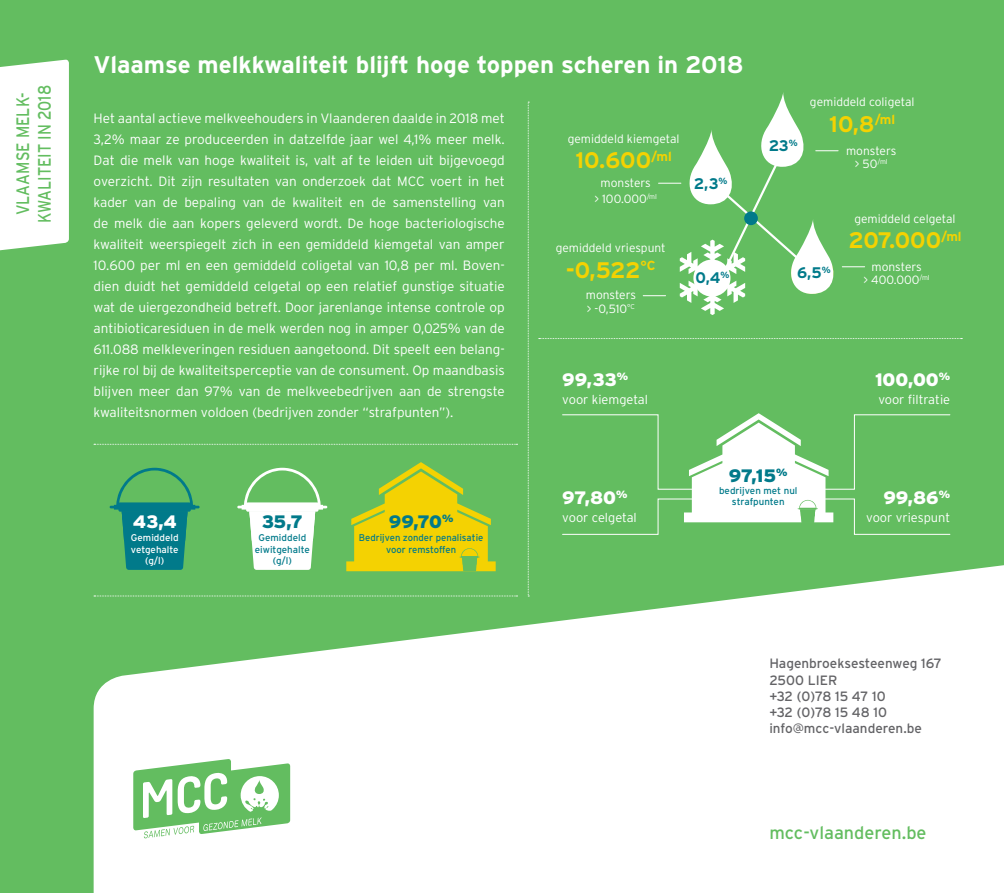
<style>
.page{position:relative;width:1004px;height:893px;background:#fff}
.page>*{position:absolute;margin:0;border:0;box-sizing:border-box;transform-origin:0 0}
.t1{font:700 24px "Interstate";color:#fff}
.t2{font:700 22.5px "Interstate";color:#f4d202}
.t3{font:900 18px "Interstate";color:#fff}
.t4{font:18px/21.6px "Interstate";color:#63bd60;text-align:center;scale:.85 1}
.t5{font:18px "Interstate";color:#63bd60}
.t6{font:900 18px "Interstate";letter-spacing:-.03em;color:#017a8a}
.t7{font:700 15.3px "Interstate";color:#017a8a}
.t8{font:300 13.5px/21px "Interstate";color:#fff;text-align:justify}
.t9{font:13.5px/16.2px "Interstate";color:#636366}
.t10{font:300 12.9px "Interstate";color:#fff}
.t11{font:300 12px/13.5px "Interstate";color:#fff;text-align:center}
.t12{font:9.75px/11.1px "Interstate";color:#017a8a;text-align:center}
.t13{font:9.75px/11.1px "Interstate";color:#fff;text-align:center}
</style>
<div class="page">
<div style="left:0;top:0;width:1003px;height:893px;background:#63bd60"></div>
<svg style="left:94px;top:565px;width:909px;height:328px;fill:#fff"></svg>
<div style="left:0;top:59px;width:69px;height:192px;background:#fff"></div>
<svg style="left:94px;top:444px;width:423px;height:1px"></svg>
<svg style="left:539px;top:338px;width:423px;height:1px"></svg>
<svg style="left:94px;top:596px;width:423px;height:1px"></svg>
<svg style="left:133px;top:759px;width:157px;height:79px"></svg>
<svg style="left:110px;top:468px;width:90px;height:102px"></svg>
<svg style="left:237px;top:468px;width:90px;height:102px"></svg>
<svg style="left:528px;top:102px;width:1px;height:495px"></svg>
<svg style="left:643px;top:92px;width:221px;height:223px"></svg>
<svg style="left:346px;top:462px;width:149px;height:109px"></svg>
<svg style="left:562px;top:413px;width:388px;height:122px"></svg>
<h3 class="t4" style="left:12px;top:223px;width:164px;rotate:-90deg">VLAAMSE MELK-<br>KWALITEIT IN 2018</h3>
<h1 class="t1" style="left:94px;top:50px;width:651px">Vlaamse melkkwaliteit blijft hoge toppen scheren in 2018</h1>
<p class="t8" style="left:94px;top:107px;width:412px">Het aantal actieve melkveehouders in Vlaanderen daalde in 2018 met 3,2% maar ze produceerden in datzelfde jaar wel 4,1% meer melk.<br>Dat die melk van hoge kwaliteit is, valt af te leiden uit bijgevoegd overzicht. Dit zijn resultaten van onderzoek dat MCC voert in het kader van de bepaling van de kwaliteit en de samenstelling van de melk die aan kopers geleverd wordt. De hoge bacteriologische kwaliteit weerspiegelt zich in een gemiddeld kiemgetal van amper 10.600 per ml en een gemiddeld coligetal van 10,8 per ml. Boven&shy;dien duidt het gemiddeld celgetal op een relatief gunstige situatie wat de uiergezondheid betreft. Door jarenlange intense controle op antibioticaresiduen in de melk werden nog in amper 0,025% van de 611.088 melkleveringen residuen aangetoond. Dit speelt een belang&shy;rijke rol bij de kwaliteitsperceptie van de consument. Op maandbasis blijven meer dan 97% van de melkveebedrijven aan de strengste kwaliteitsnormen voldoen (bedrijven zonder “strafpunten”).</p>
<p class="t11" style="left:567px;top:132px;width:113px">gemiddeld kiemgetal</p>
<h2 class="t2" style="left:575px;top:147px;width:98px">10.600<sup>/ml</sup></h2>
<p class="t11" style="left:594px;top:175px;width:64px;line-height:15.6px">monsters<br>&gt; 100.000<sup>/ml</sup></p>
<p class="t11" style="left:555px;top:241px;width:111px">gemiddeld vriespunt</p>
<h2 class="t2" style="left:565px;top:256px;width:91px">-0,522<sup>°C</sup></h2>
<p class="t11" style="left:586px;top:288px;width:52px;text-align:left">monsters &gt; -0,510<sup>°C</sup></p>
<p class="t7" style="left:693px;top:174px;width:35px">2,3<sup>%</sup></p>
<p class="t7" style="left:695px;top:269px;width:35px">0,4<sup>%</sup></p>
<h3 class="t3" style="left:562px;top:368px;width:67px">99,33<sup>%</sup></h3>
<p class="t10" style="left:562px;top:391px;width:87px">voor kiemgetal</p>
<p class="t7" style="left:768px;top:136px;width:30px">23<sup>%</sup></p>
<p class="t11" style="left:810px;top:95px;width:106px">gemiddeld coligetal</p>
<h2 class="t2" style="left:829px;top:110px;width:67px">10,8<sup>/ml</sup></h2>
<p class="t11" style="left:846px;top:143px;width:52px">monsters &gt; 50<sup>/ml</sup></p>
<p class="t11" style="left:854px;top:211px;width:103px">gemiddeld celgetal</p>
<h2 class="t2" style="left:848px;top:226px;width:115px">207.000<sup>/ml</sup></h2>
<p class="t7" style="left:797px;top:263px;width:35px">6,5<sup>%</sup></p>
<p class="t11" style="left:863px;top:260px;width:68px">monsters<br>&gt; 400.000<sup>/ml</sup></p>
<h3 class="t3" style="left:875px;top:368px;width:77px">100,00<sup>%</sup></h3>
<p class="t10" style="left:878px;top:391px;width:73px">voor filtratie</p>
<h3 class="t3" style="left:133px;top:511px;width:46px">43,4</h3>
<p class="t13" style="left:131px;top:532px;width:49px">Gemiddeld vetgehalte (g/l)</p>
<h3 class="t6" style="left:262px;top:511px;width:43px">35,7</h3>
<p class="t12" style="left:255px;top:532px;width:57px">Gemiddeld eiwitgehalte (g/l)</p>
<h3 class="t6" style="left:389px;top:511px;width:66px">99,70<sup>%</sup></h3>
<p class="t12" style="left:359px;top:532px;width:126px;line-height:12px">Bedrijven zonder penalisatie voor remstoffen</p>
<h3 class="t3" style="left:562px;top:486px;width:67px">97,80<sup>%</sup></h3>
<p class="t10" style="left:562px;top:509px;width:76px">voor celgetal</p>
<h3 class="t6" style="left:729px;top:465px;width:60px">97,15<sup>%</sup></h3>
<p class="t12" style="left:719px;top:485px;width:80px">bedrijven met nul strafpunten</p>
<h3 class="t3" style="left:883px;top:486px;width:68px">99,86<sup>%</sup></h3>
<p class="t10" style="left:866px;top:509px;width:85px">voor vriespunt</p>
<p class="t9" style="left:769px;top:655px;width:174px">Hagenbroeksesteenweg 167<br>2500 LIER<br>+32 (0)78 15 47 10<br>+32 (0)78 15 48 10 info@mcc-vlaanderen.be</p>
<h3 class="t5" style="left:769px;top:822px;width:159px">mcc-vlaanderen.be</h3>
</div>
